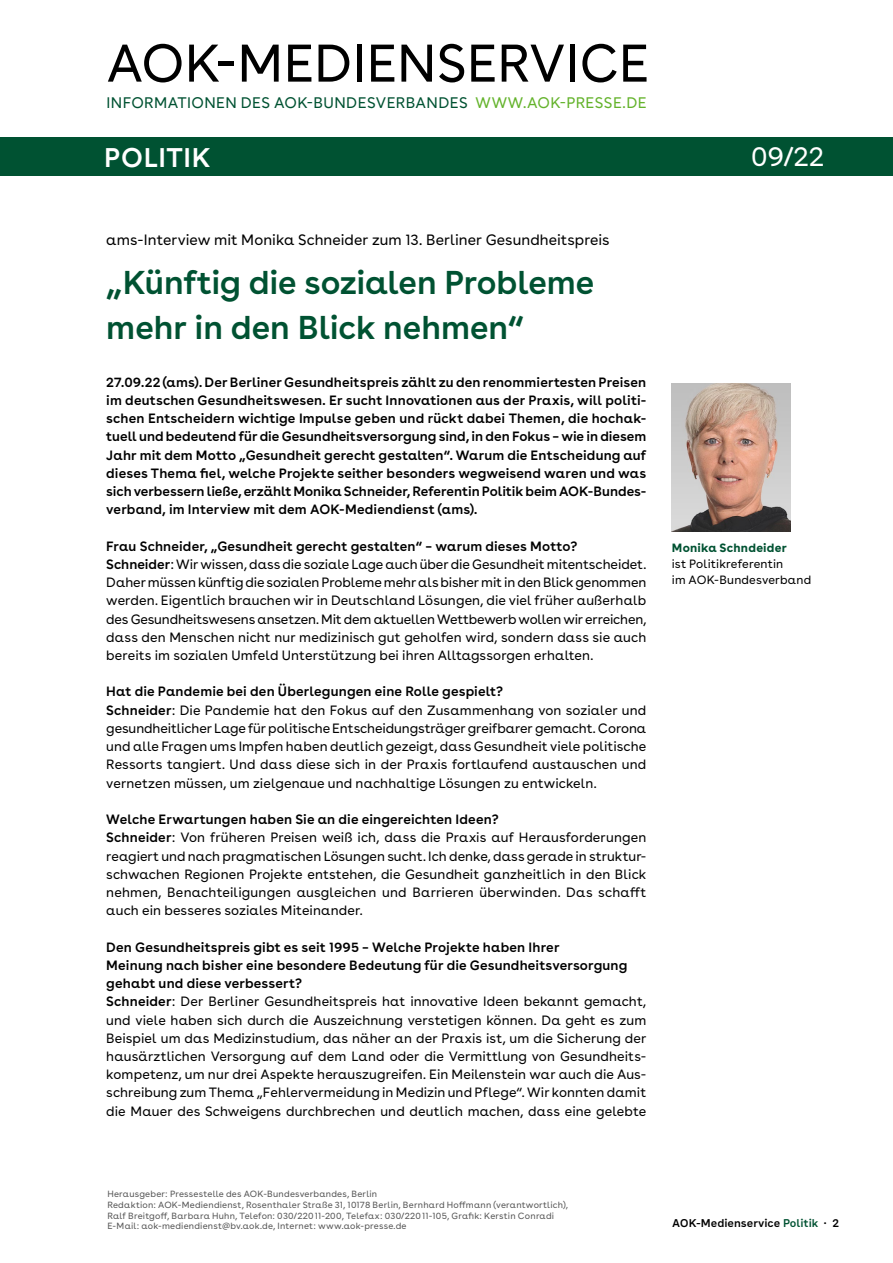
<style>
.page{position:relative;width:893px;height:1263px;background:#fff}
.page>*{position:absolute;margin:0;border:0;box-sizing:border-box;transform-origin:0 0}
.t1{font:52.8px "AOK Buenos Aires";letter-spacing:.005em;color:#000}
.t2{font:600 33px/44.5px "AOK Buenos Aires";letter-spacing:-.005em;color:#005232}
.t3{font:600 27px "AOK Buenos Aires";letter-spacing:.02em;color:#fff}
.t4{font:27px "AOK Buenos Aires";color:#fff}
.t5{font:15.3px "AOK Buenos Aires";letter-spacing:.025em;color:#005232}
.t6{font:15px "AOK Buenos Aires";letter-spacing:.005em;color:#000}
.t7{font:13.5px/18.1px "AOK Buenos Aires";letter-spacing:.005em;color:#000}
.t8{font:600 13.5px/18.1px "AOK Buenos Aires";letter-spacing:.01em;color:#000;text-align:justify}
.t9{font:12px/16.2px "AOK Buenos Aires";letter-spacing:.015em;color:#000}
.t10{font:700 12px "AOK Buenos Aires";letter-spacing:.015em;color:#005232}
.t11{font:600 11.25px "AOK Buenos Aires Text";color:#000}
.t12{font:9px/10.8px "AOK Buenos Aires";letter-spacing:.025em;color:#565656}
.s1{color:#64b32c}
.s2{font-weight:600}
.s3{color:#005232}
</style>
<div class="page">
<div style="left:0;top:137px;width:893px;height:39px;background:#005232"></div>
<img style="left:672px;top:383px;width:119px;height:149px">
<h1 class="t1" style="left:107px;top:20px;width:545px">AOK-MEDIENSERVICE</h1>
<p class="t5" style="left:106px;top:91px;width:542px">INFORMATIONEN DES AOK-BUNDESVERBANDES <span class="s1">WWW.AOK-PRESSE.DE</span></p>
<h3 class="t3" style="left:104px;top:135px;width:108px">POLITIK</h3>
<h3 class="t4" style="left:751px;top:135px;width:74px">09/22</h3>
<p class="t6" style="left:106px;top:228px;width:505px">ams-Interview mit Monika Schneider zum 13. Berliner Gesundheitspreis</p>
<h2 class="t2" style="left:106px;top:257px;width:489px">„Künftig die sozialen Probleme mehr in den Blick nehmen“</h2>
<p class="t8" style="left:106px;top:371px;width:542px">27.09.22 (ams). Der Berliner Gesundheitspreis zählt zu den renommiertesten Preisen im deutschen Gesundheitswesen. Er sucht Innovationen aus der Praxis, will politi&shy;schen Entscheidern wichtige Impulse geben und rückt dabei Themen, die hochak&shy;tuell und bedeutend für die Gesundheitsversorgung sind, in den Fokus – wie in diesem Jahr mit dem Motto „Gesundheit gerecht gestalten“. Warum die Entscheidung auf dieses Thema fiel, welche Projekte seither besonders wegweisend waren und was sich verbessern ließe, erzählt Monika Schneider, Referentin Politik beim AOK-Bundes&shy;verband, im Interview mit dem AOK-Mediendienst (ams).</p>
<p class="t7" style="left:106px;top:536px;width:542px"><span class="s2">Frau Schneider, „Gesundheit gerecht gestalten“ – warum dieses Motto?<br>Schneider</span>: Wir wissen, dass die soziale Lage auch über die Gesundheit mitentscheidet.<br>Daher müssen künftig die sozialen Probleme mehr als bisher mit in den Blick genommen werden. Eigentlich brauchen wir in Deutschland Lösungen, die viel früher außerhalb des Gesundheitswesens ansetzen. Mit dem aktuellen Wettbewerb wollen wir erreichen, dass den Menschen nicht nur medizinisch gut geholfen wird, sondern dass sie auch bereits im sozialen Umfeld Unterstützung bei ihren Alltagssorgen erhalten.</p>
<p class="t7" style="left:106px;top:681px;width:542px"><span class="s2">Hat die Pandemie bei den Überlegungen eine Rolle gespielt?<br>Schneider</span>: Die Pandemie hat den Fokus auf den Zusammenhang von sozialer und gesundheitlicher Lage für politische Entscheidungsträger greifbarer gemacht. Corona und alle Fragen ums Impfen haben deutlich gezeigt, dass Gesundheit viele politische Ressorts tangiert. Und dass diese sich in der Praxis fortlaufend austauschen und vernetzen müssen, um zielgenaue und nachhaltige Lösungen zu entwickeln.</p>
<p class="t7" style="left:106px;top:809px;width:541px"><span class="s2">Welche Erwartungen haben Sie an die eingereichten Ideen?<br>Schneider</span>: Von früheren Preisen weiß ich, dass die Praxis auf Herausforderungen reagiert und nach pragmatischen Lösungen sucht. Ich denke, dass gerade in struktur&shy;schwachen Regionen Projekte entstehen, die Gesundheit ganzheitlich in den Blick nehmen, Benachteiligungen ausgleichen und Barrieren überwinden. Das schafft auch ein besseres soziales Miteinander.</p>
<p class="t7" style="left:106px;top:936px;width:542px"><span class="s2">Den Gesundheitspreis gibt es seit 1995 – Welche Projekte haben Ihrer<br>Meinung nach bisher eine besondere Bedeutung für die Gesundheitsversorgung gehabt und diese verbessert?<br>Schneider</span>: Der Berliner Gesundheitspreis hat innovative Ideen bekannt gemacht, und viele haben sich durch die Auszeichnung verstetigen können. Da geht es zum Beispiel um das Medizinstudium, das näher an der Praxis ist, um die Sicherung der hausärztlichen Versorgung auf dem Land oder die Vermittlung von Gesundheits&shy;kompetenz, um nur drei Aspekte herauszugreifen. Ein Meilenstein war auch die Aus&shy;schreibung zum Thema „Fehlervermeidung in Medizin und Pflege“. Wir konnten damit die Mauer des Schweigens durchbrechen und deutlich machen, dass eine gelebte</p>
<p class="t10" style="left:672px;top:537px;width:116px">Monika Schndeider</p>
<p class="t9" style="left:672px;top:554px;width:141px">ist Politikreferentin<br>im AOK-Bundesverband</p>
<p class="t12" style="left:107px;top:1187px;width:462px">Herausgeber: Pressestelle des AOK-Bundesverbandes, Berlin<br>Redaktion: AOK-Mediendienst, Rosenthaler Straße 31, 10178 Berlin, Bernhard Hoffmann (verantwortlich), Ralf Breitgoff, Barbara Huhn, Telefon: 030/22011-200, Telefax: 030/22011-105, Grafik: Kerstin Conradi E-Mail: aok-mediendienst@bv.aok.de, Internet: www.aok-presse.de</p>
<p class="t11" style="left:672px;top:1214px;width:168px">AOK-Medienservice <span class="s3">Politik</span> · 2</p>
</div>
